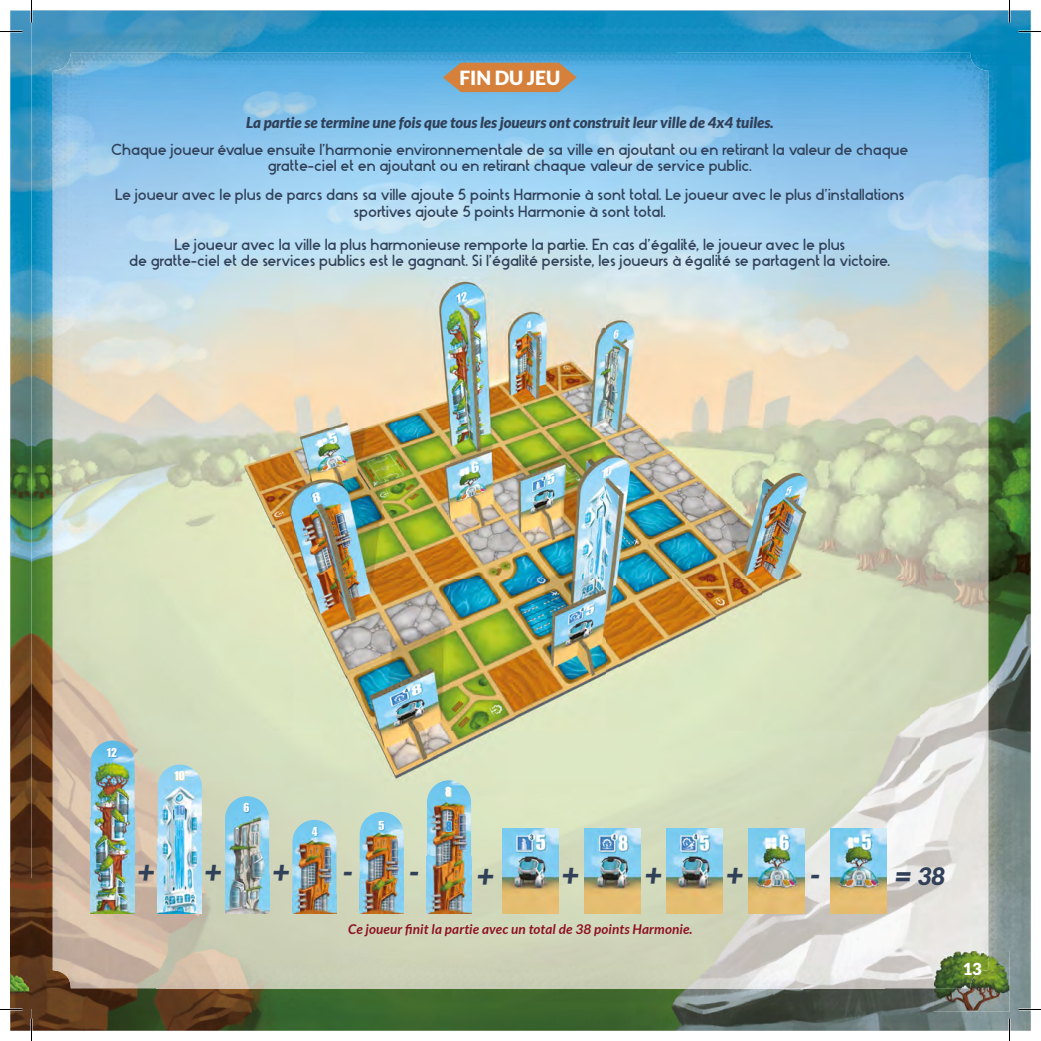
<style>
.page{position:relative;width:1041px;height:1041px;background:#fff}
.page>*{position:absolute;margin:0;border:0;box-sizing:border-box;transform-origin:0 0}
.t1{font:italic 900 30.6px "Lato";color:#304058}
.t2{font:italic 900 24px "Lato";color:#304058}
.t3{font:900 19.5px "Lato";letter-spacing:-.005em;color:#fff}
.t4{font:900 16.5px "Lato";color:#fff}
.t5{font:15px/16.5px "Stark";letter-spacing:-.005em;color:#304058;text-align:center}
.t6{font:italic 900 15px "Lato";letter-spacing:-.005em;color:#304058}
.t7{font:italic 700 13.5px "Lato";letter-spacing:.01em;color:#8d1122}
.t8{font:12.6px "Impact LT Std";color:#fff}
.s1{font-size:30.6px}
</style>
<div class="page">
<img style="left:10px;top:23px;width:22px;height:1008px">
<img style="left:32px;top:10px;width:999px;height:54px">
<img style="left:32px;top:64px;width:52px;height:967px">
<img style="left:988px;top:64px;width:43px;height:54px">
<img style="left:979px;top:118px;width:52px;height:913px">
<img style="left:84px;top:988px;width:895px;height:43px">
<img style="left:53px;top:53px;width:311px;height:259px">
<img style="left:364px;top:53px;width:312px;height:225px">
<img style="left:676px;top:53px;width:312px;height:259px">
<img style="left:53px;top:312px;width:103px;height:676px">
<img style="left:885px;top:312px;width:103px;height:676px">
<img style="left:156px;top:781px;width:729px;height:207px">
<img style="left:10px;top:878px;width:36px;height:130px">
<img style="left:32px;top:878px;width:1px;height:130px">
<img style="left:139px;top:278px;width:780px;height:503px">
<img style="left:91px;top:741px;width:44px;height:172px">
<svg style="left:107px;top:748px;width:10px;height:10px"></svg>
<img style="left:225px;top:796px;width:44px;height:117px">
<svg style="left:244px;top:804px;width:6px;height:9px"></svg>
<img style="left:427px;top:780px;width:44px;height:133px">
<svg style="left:446px;top:822px;width:5px;height:9px"></svg>
<img style="left:360px;top:812px;width:44px;height:101px">
<svg style="left:379px;top:822px;width:6px;height:9px"></svg>
<img style="left:292px;top:820px;width:44px;height:93px">
<svg style="left:313px;top:827px;width:5px;height:9px"></svg>
<img style="left:158px;top:765px;width:44px;height:148px">
<svg style="left:175px;top:805px;width:10px;height:10px"></svg>
<img style="left:585px;top:828px;width:55px;height:86px">
<img style="left:667px;top:828px;width:55px;height:86px">
<img style="left:503px;top:828px;width:55px;height:86px">
<img style="left:831px;top:828px;width:55px;height:86px">
<img style="left:749px;top:828px;width:55px;height:86px">
<svg style="left:443px;top:63px;width:134px;height:29px"></svg>
<img style="left:934px;top:951px;width:75px;height:61px">
<img style="left:934px;top:951px;width:54px;height:37px">
<svg style="left:0;top:31px;width:22px;height:1px"></svg>
<svg style="left:1018px;top:31px;width:23px;height:1px"></svg>
<svg style="left:0;top:1009px;width:22px;height:1px"></svg>
<svg style="left:1018px;top:1009px;width:23px;height:1px"></svg>
<svg style="left:10px;top:0;width:23px;height:23px"></svg>
<svg style="left:31px;top:1018px;width:1px;height:23px"></svg>
<svg style="left:1009px;top:0;width:1px;height:23px"></svg>
<svg style="left:1009px;top:1018px;width:1px;height:23px"></svg>
<h3 class="t3" style="left:460px;top:66px;width:102px">FIN DU JEU</h3>
<p class="t6" style="left:246px;top:114px;width:529px">La partie se termine une fois que tous les joueurs ont construit leur ville de 4x4 tuiles.</p>
<p class="t5" style="left:111px;top:140px;width:799px">Chaque joueur évalue ensuite l’harmonie environnementale de sa ville en ajoutant ou en retirant la valeur de chaque gratte-ciel et en ajoutant ou en retirant chaque valeur de service public.</p>
<p class="t5" style="left:115px;top:185px;width:791px">Le joueur avec le plus de parcs dans sa ville ajoute 5 points Harmonie à sont total. Le joueur avec le plus d’installations sportives ajoute 5 points Harmonie à sont total.</p>
<p class="t5" style="left:129px;top:235px;width:763px">Le joueur avec la ville la plus harmonieuse remporte la partie. En cas d’égalité, le joueur avec le plus<br>de gratte-ciel et de services publics est le gagnant. Si l’égalité persiste, les joueurs à égalité se partagent la victoire.</p>
<p class="t8" style="left:107px;top:745px;width:12px">12</p>
<p class="t8" style="left:174px;top:768px;width:12px">10</p>
<p class="t8" style="left:244px;top:801px;width:8px">6</p>
<p class="t8" style="left:312px;top:824px;width:8px">4</p>
<p class="t8" style="left:378px;top:818px;width:8px">5</p>
<p class="t8" style="left:445px;top:785px;width:8px">8</p>
<h1 class="t1" style="left:137px;top:854px;width:19px">+</h1>
<h1 class="t1" style="left:204px;top:854px;width:19px">+</h1>
<h1 class="t1" style="left:272px;top:854px;width:19px">+</h1>
<h1 class="t1" style="left:342px;top:854px;width:78px">- -</h1>
<h1 class="t1" style="left:477px;top:858px;width:19px">+</h1>
<h1 class="t1" style="left:561px;top:856px;width:19px">+</h1>
<h1 class="t1" style="left:644px;top:856px;width:19px">+</h1>
<h1 class="t1" style="left:726px;top:856px;width:19px">+</h1>
<h1 class="t1" style="left:810px;top:856px;width:12px">-</h1>
<h2 class="t2" style="left:894px;top:862px;width:53px"><span class="s1">=</span> 38</h2>
<p class="t7" style="left:348px;top:922px;width:346px">Ce joueur finit la partie avec un total de 38 points Harmonie.</p>
<p class="t4" style="left:963px;top:959px;width:21px">13</p>
</div>
